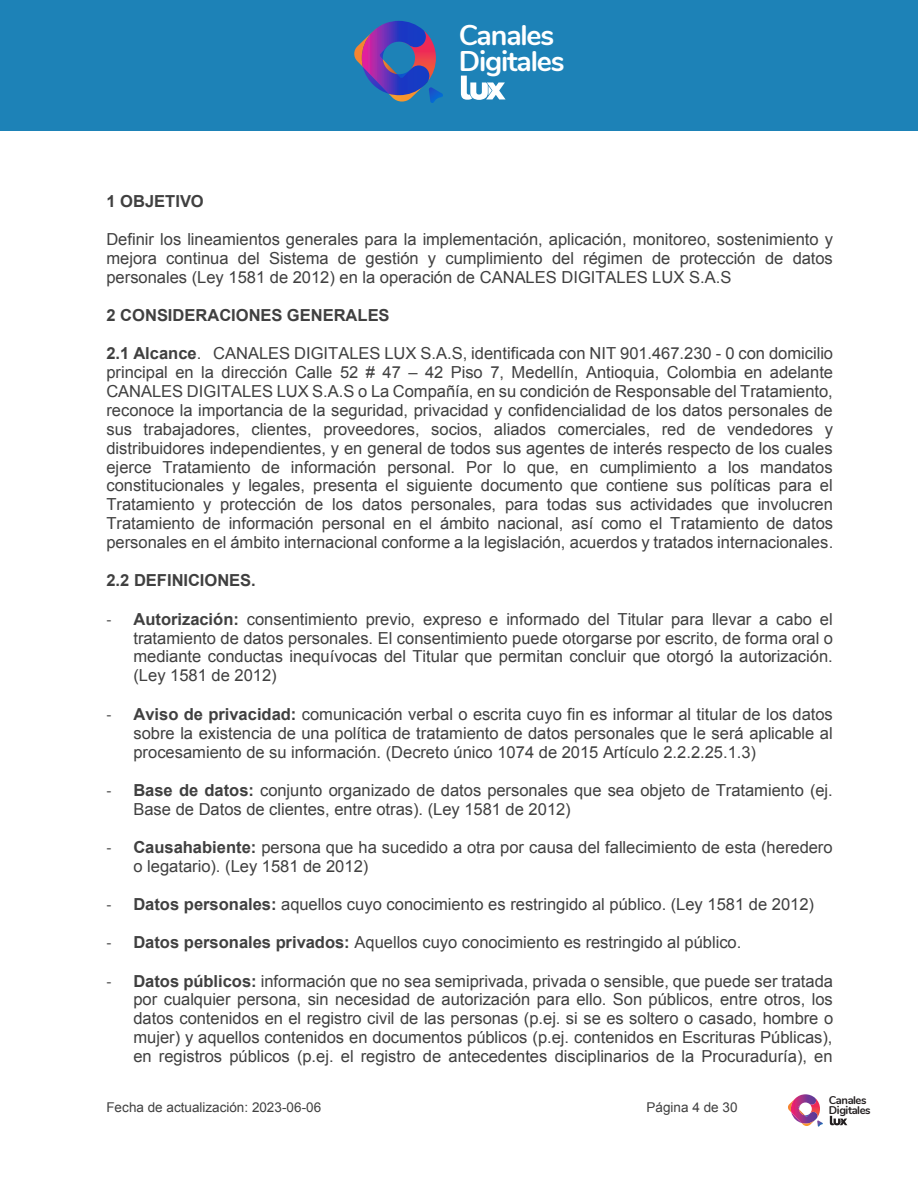
<style>
.page{position:relative;width:918px;height:1188px;background:#fff}
.page>*{position:absolute;margin:0;border:0;box-sizing:border-box;transform-origin:0 0}
.t1{font:700 28.5px/26px "Nunito";letter-spacing:-.04em;color:#fff}
.t2{font:16.5px/18.9px "Arial";color:#404040;text-align:justify}
.t3{font:700 16.5px "Arial";letter-spacing:-.005em;color:#404040}
.t4{font:13.5px "Arial";letter-spacing:.005em;color:#404040}
.t5{font:700 11.25px/10.2px "Nunito";letter-spacing:-.04em;color:#231f20}
.s1{font-weight:700}
</style>
<div class="page">
<div style="left:0;top:0;width:918px;height:131px;background:#1d82b7"></div>
<svg style="left:354px;top:21px;width:89px;height:82px"></svg>
<svg style="left:461px;top:76px;width:45px;height:24px"></svg>
<svg style="left:788px;top:1094px;width:35px;height:33px"></svg>
<svg style="left:830px;top:1116px;width:17px;height:9px"></svg>
<h1 class="t1" style="left:459px;top:20px;width:108px">Canales<br>Digitales</h1>
<p class="t3" style="left:106px;top:190px;width:99px">1 OBJETIVO</p>
<p class="t2" style="left:106px;top:230px;width:728px">Definir los lineamientos generales para la implementación, aplicación, monitoreo, sostenimiento y mejora continua del Sistema de gestión y cumplimiento del régimen de protección de datos personales (Ley 1581 de 2012) en la operación de CANALES DIGITALES LUX S.A.S</p>
<p class="t3" style="left:106px;top:304px;width:285px">2 CONSIDERACIONES GENERALES</p>
<p class="t2" style="left:106px;top:344px;width:728px"><span class="s1">2.1 Alcance</span>. CANALES DIGITALES LUX S.A.S, identificada con NIT 901.467.230 - 0 con domicilio principal en la dirección Calle 52 # 47 – 42 Piso 7, Medellín, Antioquia, Colombia en adelante CANALES DIGITALES LUX S.A.S o La Compañía, en su condición de Responsable del Tratamiento, reconoce la importancia de la seguridad, privacidad y confidencialidad de los datos personales de sus trabajadores, clientes, proveedores, socios, aliados comerciales, red de vendedores y distribuidores independientes, y en general de todos sus agentes de interés respecto de los cuales ejerce Tratamiento de información personal. Por lo que, en cumplimiento a los mandatos constitucionales y legales, presenta el siguiente documento que contiene sus políticas para el Tratamiento y protección de los datos personales, para todas sus actividades que involucren Tratamiento de información personal en el ámbito nacional, así como el Tratamiento de datos personales en el ámbito internacional conforme a la legislación, acuerdos y tratados internacionales.</p>
<p class="t3" style="left:106px;top:570px;width:151px">2.2 DEFINICIONES.</p>
<p class="t2" style="left:133px;top:610px;width:701px"><span class="s1">Autorización:</span> consentimiento previo, expreso e informado del Titular para llevar a cabo el tratamiento de datos personales. El consentimiento puede otorgarse por escrito, de forma oral o mediante conductas inequívocas del Titular que permitan concluir que otorgó la autorización. (Ley 1581 de 2012)</p>
<p class="t2" style="left:133px;top:704px;width:701px"><span class="s1">Aviso de privacidad:</span> comunicación verbal o escrita cuyo fin es informar al titular de los datos sobre la existencia de una política de tratamiento de datos personales que le será aplicable al procesamiento de su información. (Decreto único 1074 de 2015 Artículo 2.2.2.25.1.3)</p>
<p class="t2" style="left:133px;top:781px;width:701px"><span class="s1">Base de datos:</span> conjunto organizado de datos personales que sea objeto de Tratamiento (ej.<br>Base de Datos de clientes, entre otras). (Ley 1581 de 2012)</p>
<p class="t2" style="left:133px;top:838px;width:701px"><span class="s1">Causahabiente:</span> persona que ha sucedido a otra por causa del fallecimiento de esta (heredero o legatario). (Ley 1581 de 2012)</p>
<p class="t2" style="left:133px;top:895px;width:682px"><span class="s1">Datos personales:</span> aquellos cuyo conocimiento es restringido al público. (Ley 1581 de 2012)</p>
<p class="t2" style="left:133px;top:933px;width:610px"><span class="s1">Datos personales privados:</span> Aquellos cuyo conocimiento es restringido al público.</p>
<p class="t2" style="left:133px;top:972px;width:701px"><span class="s1">Datos públicos:</span> información que no sea semiprivada, privada o sensible, que puede ser tratada por cualquier persona, sin necesidad de autorización para ello. Son públicos, entre otros, los datos contenidos en el registro civil de las personas (p.ej. si se es soltero o casado, hombre o mujer) y aquellos contenidos en documentos públicos (p.ej. contenidos en Escrituras Públicas), en registros públicos (p.ej. el registro de antecedentes disciplinarios de la Procuraduría), en</p>
<p class="t4" style="left:106px;top:1098px;width:216px">Fecha de actualización: 2023-06-06</p>
<p class="t4" style="left:646px;top:1098px;width:93px">Página 4 de 30</p>
<p class="t5" style="left:829px;top:1094px;width:43px">Canales<br>Digitales</p>
</div>
